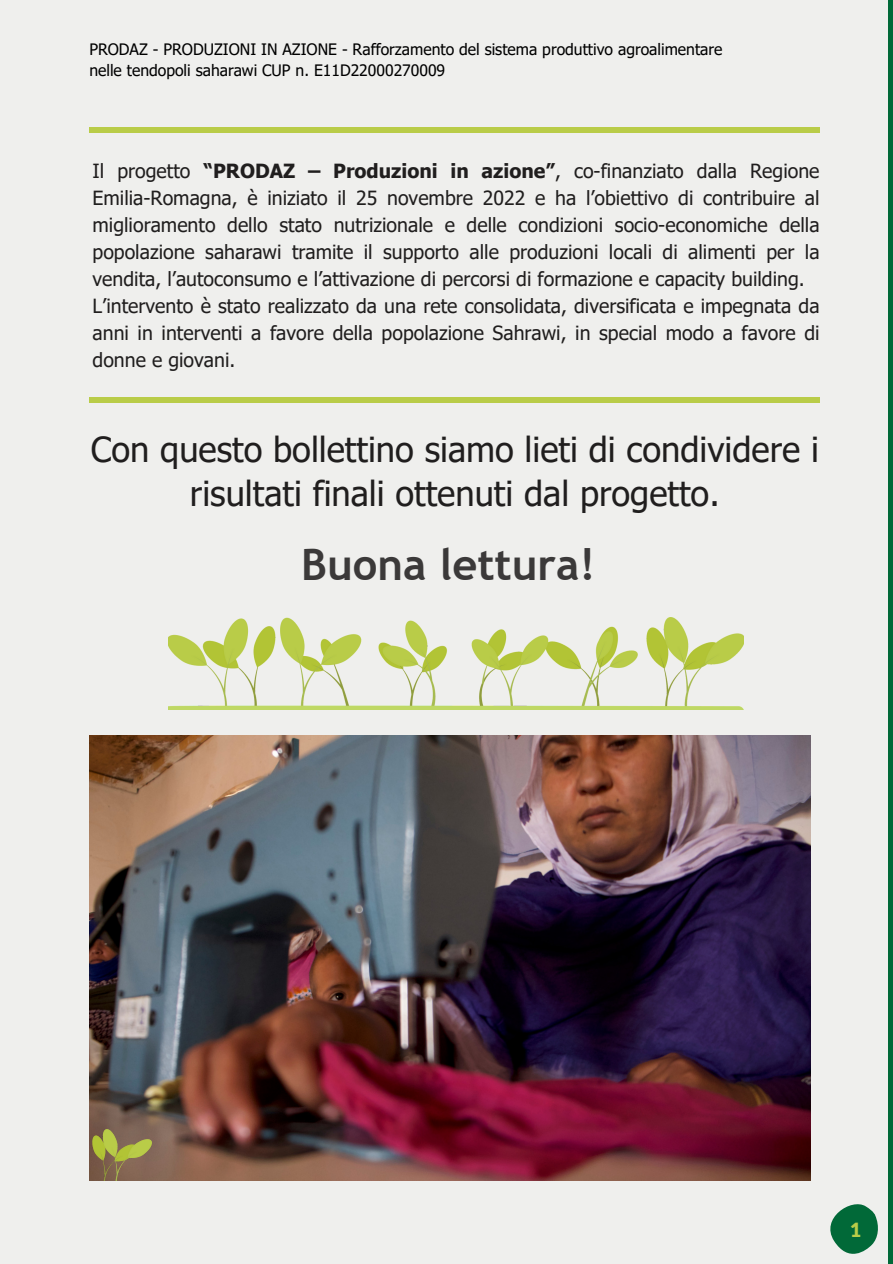
<style>
.page{position:relative;width:893px;height:1264px;background:#fff}
.page>*{position:absolute;margin:0;border:0;box-sizing:border-box;transform-origin:0 0}
.t1{font:700 43.5px "Trebuchet MS";color:#3b3939}
.t2{font:34.5px/43.8px "Tahoma";color:#201e1e;text-align:center}
.t3{font:19.5px/27px "Tahoma";color:#201e1e}
.t4{font:900 19.5px "Lato";color:#b9cc48}
.t5{font:15.75px "Tahoma";color:#000}
.s1{font-weight:700}
</style>
<div class="page">
<div style="left:0;top:0;width:892px;height:1263px;background:#efefed"></div>
<svg style="left:830px;top:1204px;width:48px;height:50px"></svg>
<div style="left:89px;top:127px;width:730px;height:5px;background:#b9cc48"></div>
<div style="left:89px;top:397px;width:730px;height:6px;background:#b9cc48"></div>
<div style="left:887px;top:0;width:5px;height:1263px;background:#016938"></div>
<img style="left:168px;top:617px;width:575px;height:92px">
<img style="left:89px;top:735px;width:721px;height:445px">
<img style="left:89px;top:1129px;width:62px;height:51px">
<p class="t5" style="left:89px;top:39px;width:634px">PRODAZ - PRODUZIONI IN AZIONE - Rafforzamento del sistema produttivo agroalimentare</p>
<p class="t5" style="left:89px;top:60px;width:357px">nelle tendopoli saharawi CUP n. E11D22000270009</p>
<p class="t3" style="left:93px;top:156px;width:728px">Il progetto <span class="s1">“PRODAZ – Produzioni in azione”</span>, co-finanziato dalla Regione Emilia-Romagna, è iniziato il 25 novembre 2022 e ha l’obiettivo di contribuire al miglioramento dello stato nutrizionale e delle condizioni socio-economiche della popolazione saharawi tramite il supporto alle produzioni locali di alimenti per la vendita, l’autoconsumo e l’attivazione di percorsi di formazione e capacity building.<br>L’intervento è stato realizzato da una rete consolidata, diversificata e impegnata da anni in interventi a favore della popolazione Sahrawi, in special modo a favore di donne e giovani.</p>
<p class="t2" style="left:91px;top:426px;width:729px">Con questo bollettino siamo lieti di condividere i risultati finali ottenuti dal progetto.</p>
<p class="t1" style="left:301px;top:539px;width:295px">Buona lettura!</p>
<p class="t4" style="left:849px;top:1217px;width:13px">1</p>
</div>
